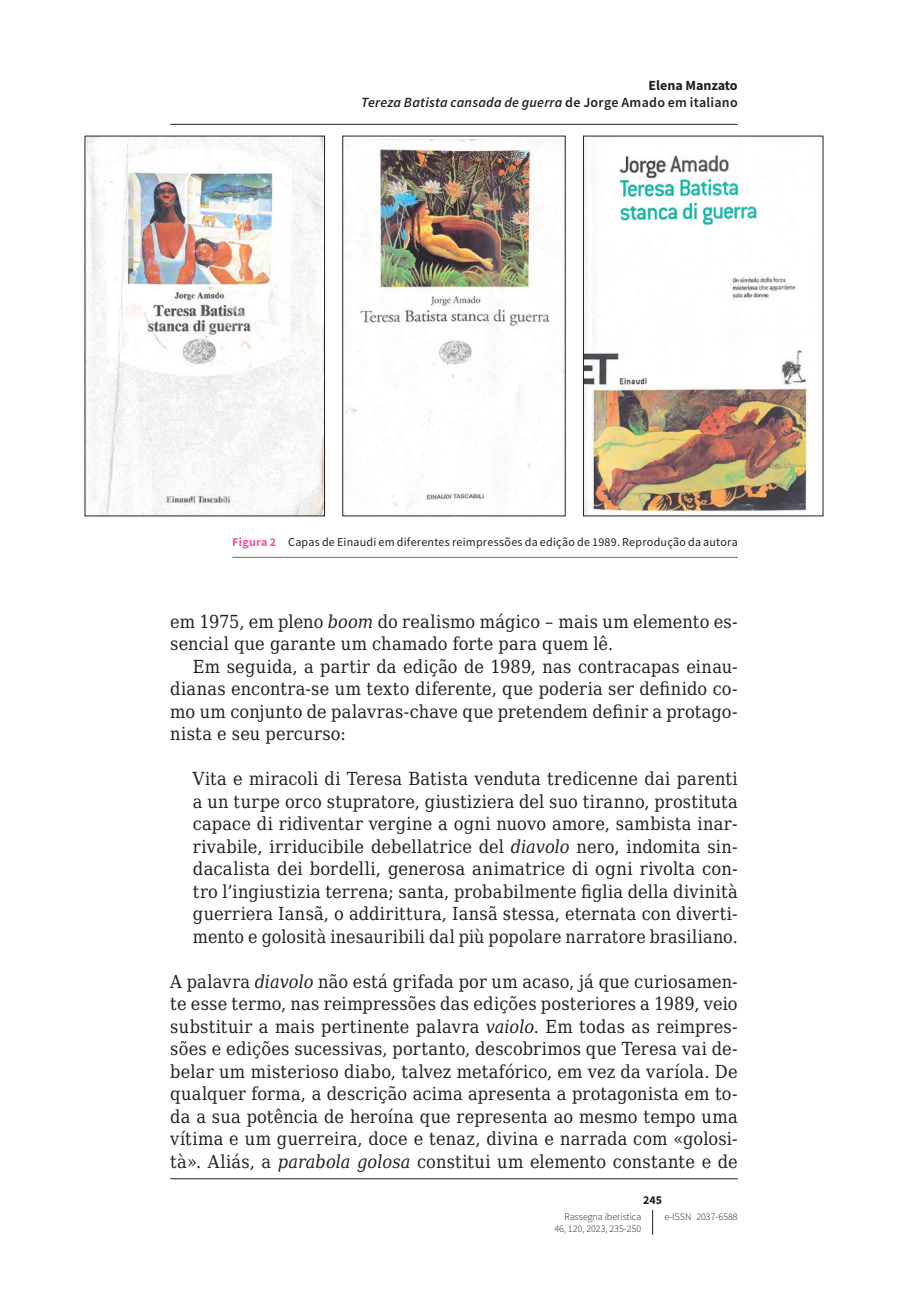
<style>
.page{position:relative;width:908px;height:1304px;background:#fff}
.page>*{position:absolute;margin:0;border:0;box-sizing:border-box;transform-origin:0 0}
.t1{font:18px/22.4px "DejaVu Serif Condensed";letter-spacing:.01em;color:#231f20;text-align:justify}
.t2{font:italic 600 14px/17.6px "Source Sans Pro";letter-spacing:.015em;color:#231f20;text-align:right}
.t3{font:12px "Source Sans Pro";letter-spacing:.02em;color:#231f20}
.t4{font:700 12px "Source Sans Pro";color:#231f20}
.t5{font:300 10px "Source Sans Pro";color:#231f20}
.s1{font-weight:700;font-style:normal}
.s2{font-style:normal}
.s3{font-weight:700;color:#ef59a1}
.s4{font-style:italic}
</style>
<div class="page">
<svg style="left:652px;top:1210px;width:1px;height:25px"></svg>
<img style="left:87px;top:138px;width:235px;height:376px">
<img style="left:344px;top:139px;width:219px;height:375px">
<div style="left:342px;top:136px;width:223px;height:380px;border:1px solid #231f20"></div>
<img style="left:585px;top:138px;width:223px;height:376px">
<div style="left:583px;top:136px;width:239px;height:380px;border:1px solid #231f20"></div>
<hr style="left:232px;top:557px;width:505px;height:1px;background:#6c6d70">
<hr style="left:170px;top:124px;width:567px;height:1px;background:#231f20">
<hr style="left:170px;top:1178px;width:567px;height:1px;background:#231f20">
<p class="t2" style="left:361px;top:76px;width:378px"><span class="s1">Elena Manzato<br></span>Tereza Batista cansada de guerra <span class="s2">de Jorge Amado em italiano</span></p>
<p class="t3" style="left:232px;top:534px;width:507px"><span class="s3">Figura 2</span> Capas de Einaudi em diferentes reimpressões da edição de 1989. Reprodução da autora</p>
<p class="t1" style="left:170px;top:610px;width:568px">em 1975, em pleno <span class="s4">boom</span> do realismo mágico – mais um elemento es&shy;sencial que garante um chamado forte para quem lê.</p>
<p class="t1" style="left:170px;top:655px;width:568px;text-indent:23px">Em seguida, a partir da edição de 1989, nas contracapas einau&shy;dianas encontra-se um texto diferente, que poderia ser definido co&shy;mo um conjunto de palavras-chave que pretendem definir a protago&shy;nista e seu percurso:</p>
<p class="t1" style="left:193px;top:767px;width:546px">Vita e miracoli di Teresa Batista venduta tredicenne dai parenti a un turpe orco stupratore, giustiziera del suo tiranno, prostituta capace di ridiventar vergine a ogni nuovo amore, sambista inar&shy;rivabile, irriducibile debellatrice del <span class="s4">diavolo</span> nero, indomita sin&shy;dacalista dei bordelli, generosa animatrice di ogni rivolta con&shy;tro l’ingiustizia terrena; santa, probabilmente figlia della divinità guerriera Iansã, o addirittura, Iansã stessa, eternata con diverti&shy;mento e golosità inesauribili dal più popolare narratore brasiliano.</p>
<p class="t1" style="left:170px;top:970px;width:568px">A palavra <span class="s4">diavolo</span> não está grifada por um acaso, já que curiosamen&shy;te esse termo, nas reimpressões das edições posteriores a 1989, veio substituir a mais pertinente palavra <span class="s4">vaiolo</span>. Em todas as reimpres&shy;sões e edições sucessivas, portanto, descobrimos que Teresa vai de&shy;belar um misterioso diabo, talvez metafórico, em vez da varíola. De qualquer forma, a descrição acima apresenta a protagonista em to&shy;da a sua potência de heroína que representa ao mesmo tempo uma vítima e um guerreira, doce e tenaz, divina e narrada com «golosi&shy;tà». Aliás, a <span class="s4">parabola golosa</span> constitui um elemento constante e de</p>
<p class="t4" style="left:642px;top:1192px;width:21px">245</p>
<p class="t5" style="left:564px;top:1210px;width:78px">Rassegna iberistica</p>
<p class="t5" style="left:664px;top:1210px;width:75px">e-ISSN 2037-6588</p>
<p class="t5" style="left:554px;top:1223px;width:88px">46, 120, 2023, 235-250</p>
</div>
